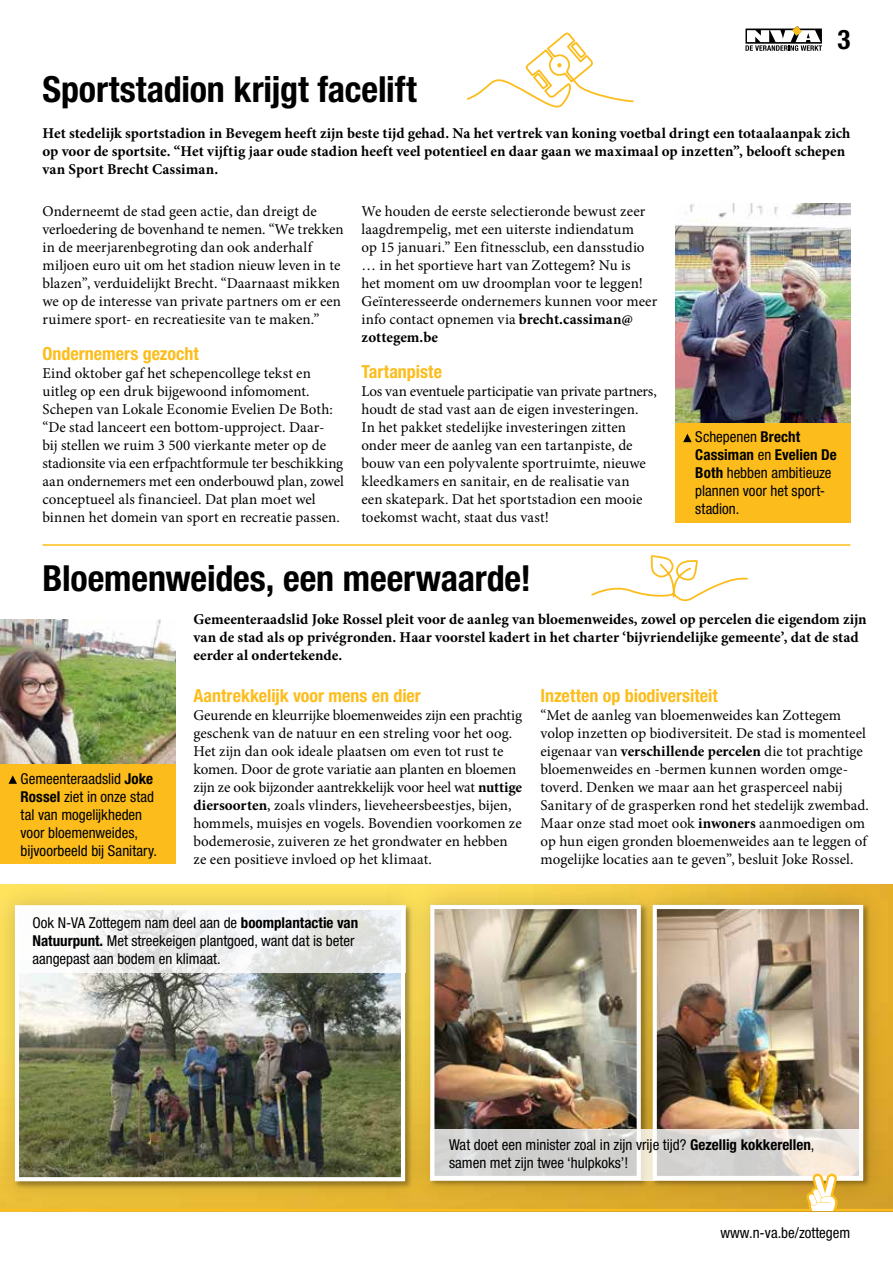
<style>
.page{position:relative;width:893px;height:1263px;background:#fff}
.page>*{position:absolute;margin:0;border:0;box-sizing:border-box;transform-origin:0 0}
.t1{font:700 condensed 36px "Helvetica Neue LT Std";letter-spacing:-.005em;color:#000}
.t2{font:700 condensed 27px "Helvetica Neue LT Std";color:#000}
.t3{font:700 condensed 18px "Helvetica Neue LT Std";color:#fcbd1c}
.t4{font:15px/18px "Minion Pro";color:#000}
.t5{font:700 15px/18px "Minion Pro";color:#000}
.t6{font:condensed 15px/18px "Helvetica Neue LT Std";color:#000}
.s1{font-weight:700}
</style>
<div class="page">
<div style="left:405px;top:879px;width:261px;height:326px;background:#000;opacity:.2"></div>
<img style="left:435px;top:910px;width:192px;height:219px">
<div style="left:430px;top:905px;width:211px;height:275px;border:4px solid #fff"></div>
<div style="left:627px;top:879px;width:262px;height:326px;background:#000;opacity:.2"></div>
<img style="left:658px;top:910px;width:200px;height:219px">
<div style="left:653px;top:905px;width:210px;height:275px;border:4px solid #fff"></div>
<svg style="left:430px;top:1129px;width:433px;height:44px;background:#dbd9d5"></svg>
<div style="left:0;top:882px;width:429px;height:323px;background:#000;opacity:.2"></div>
<img style="left:20px;top:973px;width:380px;height:200px">
<svg style="left:15px;top:905px;width:390px;height:68px"></svg>
<img style="left:675px;top:203px;width:175px;height:220px">
<img style="left:0;top:619px;width:176px;height:145px">
<div style="left:675px;top:423px;width:175px;height:100px;background:#fcbd1c"></div>
<svg style="left:683px;top:434px;width:9px;height:8px"></svg>
<div style="left:0;top:764px;width:176px;height:100px;background:#fcbd1c"></div>
<svg style="left:9px;top:775px;width:8px;height:9px"></svg>
<hr style="left:42px;top:544px;width:808px;height:2px;background:#fcbd1c">
<svg style="left:467px;top:32px;width:167px;height:76px"></svg>
<svg style="left:591px;top:555px;width:157px;height:47px"></svg>
<svg style="left:0;top:1173px;width:893px;height:38px;background:#d7b24d"></svg>
<svg style="left:745px;top:26px;width:77px;height:25px"></svg>
<h2 class="t2" style="left:837px;top:23px;width:14px">3</h2>
<h1 class="t1" style="left:43px;top:68px;width:376px">Sportstadion krijgt facelift</h1>
<p class="t5" style="left:43px;top:124px;width:809px">Het stedelijk sportstadion in Bevegem heeft zijn beste tijd gehad. Na het vertrek van koning voetbal dringt een totaalaanpak zich op voor de sportsite. “Het vijftig jaar oude stadion heeft veel potentieel en daar gaan we maximaal op inzetten”, belooft schepen van Sport Brecht Cassiman.</p>
<p class="t4" style="left:43px;top:202px;width:303px">Onderneemt de stad geen actie, dan dreigt de verloedering de bovenhand te nemen. “We trekken in de meerjarenbegroting dan ook anderhalf miljoen euro uit om het stadion nieuw leven in te blazen”, verduidelijkt Brecht. “Daarnaast mikken we op de interesse van private partners om er een ruimere sport- en recreatiesite van te maken.”</p>
<p class="t3" style="left:43px;top:343px;width:158px">Ondernemers gezocht</p>
<p class="t4" style="left:43px;top:364px;width:303px">Eind oktober gaf het schepencollege tekst en uitleg op een druk bijgewoond infomoment.<br>Schepen van Lokale Economie Evelien De Both: “De stad lanceert een bottom-upproject. Daar-<br>bij stellen we ruim 3 500 vierkante meter op de stadionsite via een erfpachtformule ter beschikking aan ondernemers met een onderbouwd plan, zowel conceptueel als financieel. Dat plan moet wel binnen het domein van sport en recreatie passen.</p>
<p class="t4" style="left:361px;top:202px;width:297px">We houden de eerste selectieronde bewust zeer laagdrempelig, met een uiterste indiendatum<br>op 15 januari.” Een fitnessclub, een dansstudio … in het sportieve hart van Zottegem? Nu is<br>het moment om uw droomplan voor te leggen!<br>Geïnteresseerde ondernemers kunnen voor meer info contact opnemen via <span class="s1">brecht.cassiman@ zottegem.be</span></p>
<p class="t3" style="left:361px;top:361px;width:82px">Tartanpiste</p>
<p class="t4" style="left:361px;top:382px;width:297px">Los van eventuele participatie van private partners, houdt de stad vast aan de eigen investeringen.<br>In het pakket stedelijke investeringen zitten onder meer de aanleg van een tartanpiste, de bouw van een polyvalente sportruimte, nieuwe kleedkamers en sanitair, en de realisatie van<br>een skatepark. Dat het sportstadion een mooie toekomst wacht, staat dus vast!</p>
<p class="t6" style="left:695px;top:428px;width:143px">Schepenen <span class="s1">Brecht<br>Cassiman</span> en <span class="s1">Evelien De<br>Both</span> hebben ambitieuze plannen voor het sport&shy;stadion.</p>
<h1 class="t1" style="left:43px;top:557px;width:490px">Bloemenweides, een meerwaarde!</h1>
<p class="t5" style="left:193px;top:610px;width:675px">Gemeenteraadslid Joke Rossel pleit voor de aanleg van bloemenweides, zowel op percelen die eigendom zijn van de stad als op privégronden. Haar voorstel kadert in het charter ‘bijvriendelijke gemeente’, dat de stad eerder al ondertekende.</p>
<p class="t3" style="left:193px;top:685px;width:229px">Aantrekkelijk voor mens en dier</p>
<p class="t4" style="left:193px;top:706px;width:330px">Geurende en kleurrijke bloemenweides zijn een prachtig geschenk van de natuur en een streling voor het oog.<br>Het zijn dan ook ideale plaatsen om even tot rust te komen. Door de grote variatie aan planten en bloemen zijn ze ook bijzonder aantrekkelijk voor heel wat <span class="s1">nuttige diersoorten</span>, zoals vlinders, lieveheersbeestjes, bijen, hommels, muisjes en vogels. Bovendien voorkomen ze bodemerosie, zuiveren ze het grondwater en hebben ze een positieve invloed op het klimaat.</p>
<p class="t3" style="left:541px;top:685px;width:179px">Inzetten op biodiversiteit</p>
<p class="t4" style="left:541px;top:706px;width:330px">“Met de aanleg van bloemenweides kan Zottegem volop inzetten op biodiversiteit. De stad is momenteel eigenaar van <span class="s1">verschillende percelen</span> die tot prachtige bloemenweides en -bermen kunnen worden omge&shy;toverd. Denken we maar aan het grasperceel nabij Sanitary of de grasperken rond het stedelijk zwembad.<br>Maar onze stad moet ook <span class="s1">inwoners</span> aanmoedigen om op hun eigen gronden bloemenweides aan te leggen of mogelijke locaties aan te geven”, besluit Joke Rossel.</p>
<p class="t6" style="left:21px;top:769px;width:138px">Gemeenteraadslid <span class="s1">Joke<br>Rossel</span> ziet in onze stad tal van mogelijkheden voor bloemenweides, bijvoorbeeld bij Sanitary.</p>
<p class="t6" style="left:32px;top:914px;width:327px">Ook N-VA Zottegem nam deel aan de <span class="s1">boomplantactie van<br>Natuurpunt.</span> Met streekeigen plantgoed, want dat is beter aangepast aan bodem en klimaat.</p>
<p class="t6" style="left:449px;top:1135px;width:367px">Wat doet een minister zoal in zijn vrije tijd? <span class="s1">Gezellig kokkerellen</span>, samen met zijn twee ‘hulpkoks’!</p>
<p class="t6" style="left:720px;top:1224px;width:131px">www.n-va.be/zottegem</p>
</div>
